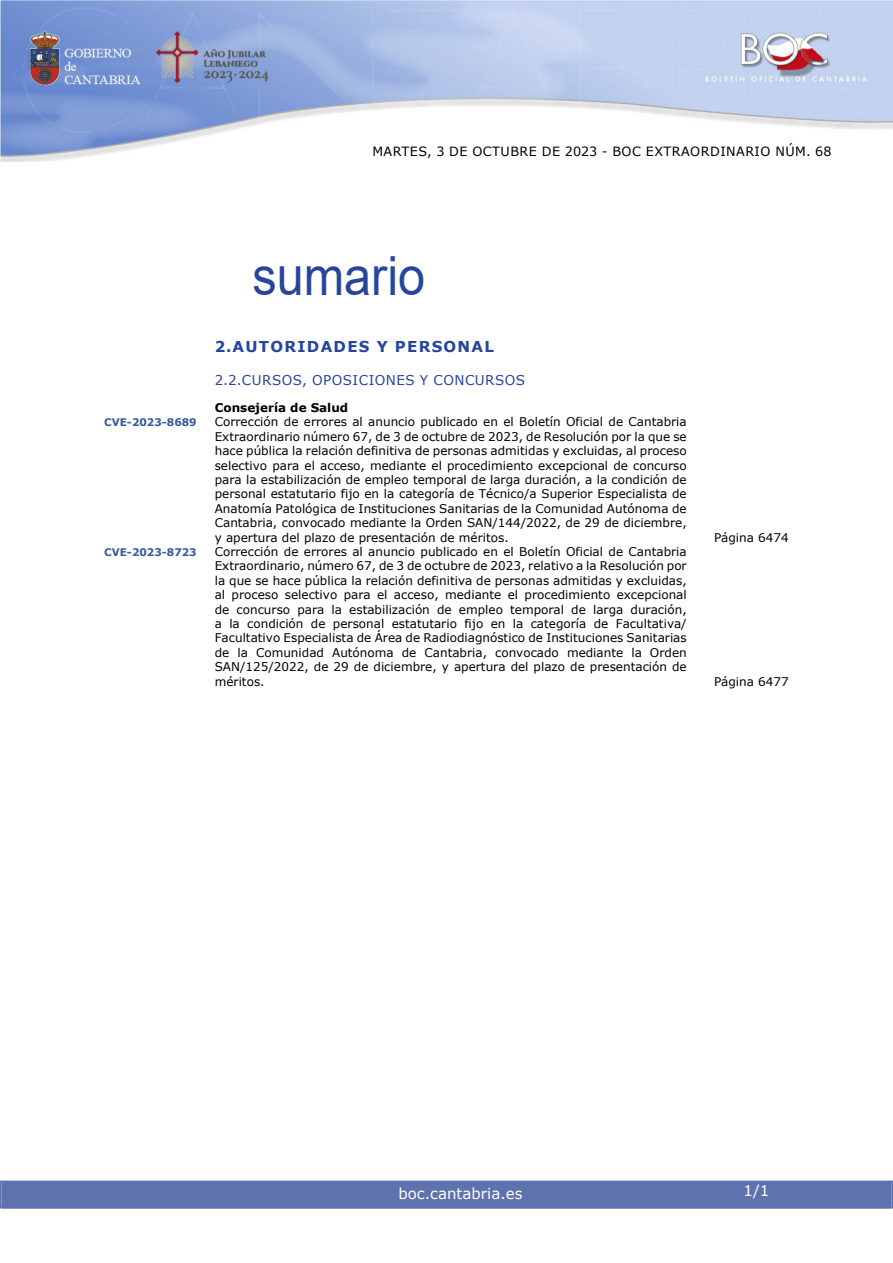
<style>
.page{position:relative;width:893px;height:1263px;background:#fff}
.page>*{position:absolute;margin:0;border:0;box-sizing:border-box;transform-origin:0 0}
.SUMARIO{font:54px "Arial";color:#27459e;scale:.9 1}
.indice_1{font:700 15px "Verdana";letter-spacing:.085em;color:#27459e}
.t1{font:15px "Verdana";color:#fff}
.indice_2{font:13.5px "Verdana";letter-spacing:.035em;color:#27459e}
.t2{font:12.75px "Verdana";letter-spacing:.035em;color:#000}
.indice_4{font:12px/14.4px "Verdana";color:#000;text-align:justify}
.indice_3{font:700 12px "Verdana";color:#000}
.indice_4-2{font:700 10.5px "Verdana";color:#385b9e}
</style>
<div class="page">
<img style="left:0;top:0;width:893px;height:161px">
<div style="left:2px;top:1181px;width:889px;height:27px;background:#5e73ae"></div>
<div style="left:0;top:1180px;width:893px;height:28px;border:2px solid #5e73ae"></div>
<p class="t2" style="left:372px;top:142px;width:461px">MARTES, 3 DE OCTUBRE DE 2023 - BOC EXTRAORDINARIO NÚM. 68</p>
<h1 class="SUMARIO" style="left:252px;top:239px;width:194px">sumario</h1>
<h2 class="indice_1" style="left:215px;top:336px;width:281px">2.AUTORIDADES Y PERSONAL</h2>
<h3 class="indice_2" style="left:215px;top:371px;width:312px">2.2.CURSOS, OPOSICIONES Y CONCURSOS</h3>
<h4 class="indice_3" style="left:215px;top:399px;width:135px">Consejería de Salud</h4>
<p class="indice_4-2" style="left:104px;top:415px;width:94px">CVE-2023-8689</p>
<p class="indice_4" style="left:215px;top:415px;width:473px">Corrección de errores al anuncio publicado en el Boletín Oficial de Cantabria Extraordinario número 67, de 3 de octubre de 2023, de Resolución por la que se hace pública la relación definitiva de personas admitidas y excluidas, al proceso selectivo para el acceso, mediante el procedimiento excepcional de concurso para la estabilización de empleo temporal de larga duración, a la condición de personal estatutario fijo en la categoría de Técnico/a Superior Especialista de Anatomía Patológica de Instituciones Sanitarias de la Comunidad Autónoma de Cantabria, convocado mediante la Orden SAN/144/2022, de 29 de diciembre, y apertura del plazo de presentación de méritos.</p>
<p class="indice_4-2" style="left:104px;top:545px;width:94px">CVE-2023-8723</p>
<p class="indice_4" style="left:215px;top:544px;width:474px">Corrección de errores al anuncio publicado en el Boletín Oficial de Cantabria Extraordinario, número 67, de 3 de octubre de 2023, relativo a la Resolución por la que se hace pública la relación definitiva de personas admitidas y excluidas, al proceso selectivo para el acceso, mediante el procedimiento excepcional de concurso para la estabilización de empleo temporal de larga duración, a la condición de personal estatutario fijo en la categoría de Facultativa/ Facultativo Especialista de Área de Radiodiagnóstico de Instituciones Sanitarias de la Comunidad Autónoma de Cantabria, convocado mediante la Orden SAN/125/2022, de 29 de diciembre, y apertura del plazo de presentación de méritos.</p>
<p class="indice_4" style="left:714px;top:530px;width:76px">Página 6474</p>
<p class="indice_4" style="left:714px;top:674px;width:76px">Página 6477</p>
<p class="t1" style="left:398px;top:1183px;width:126px">boc.cantabria.es</p>
<p class="t1" style="left:744px;top:1180px;width:27px">1/1</p>
</div>
